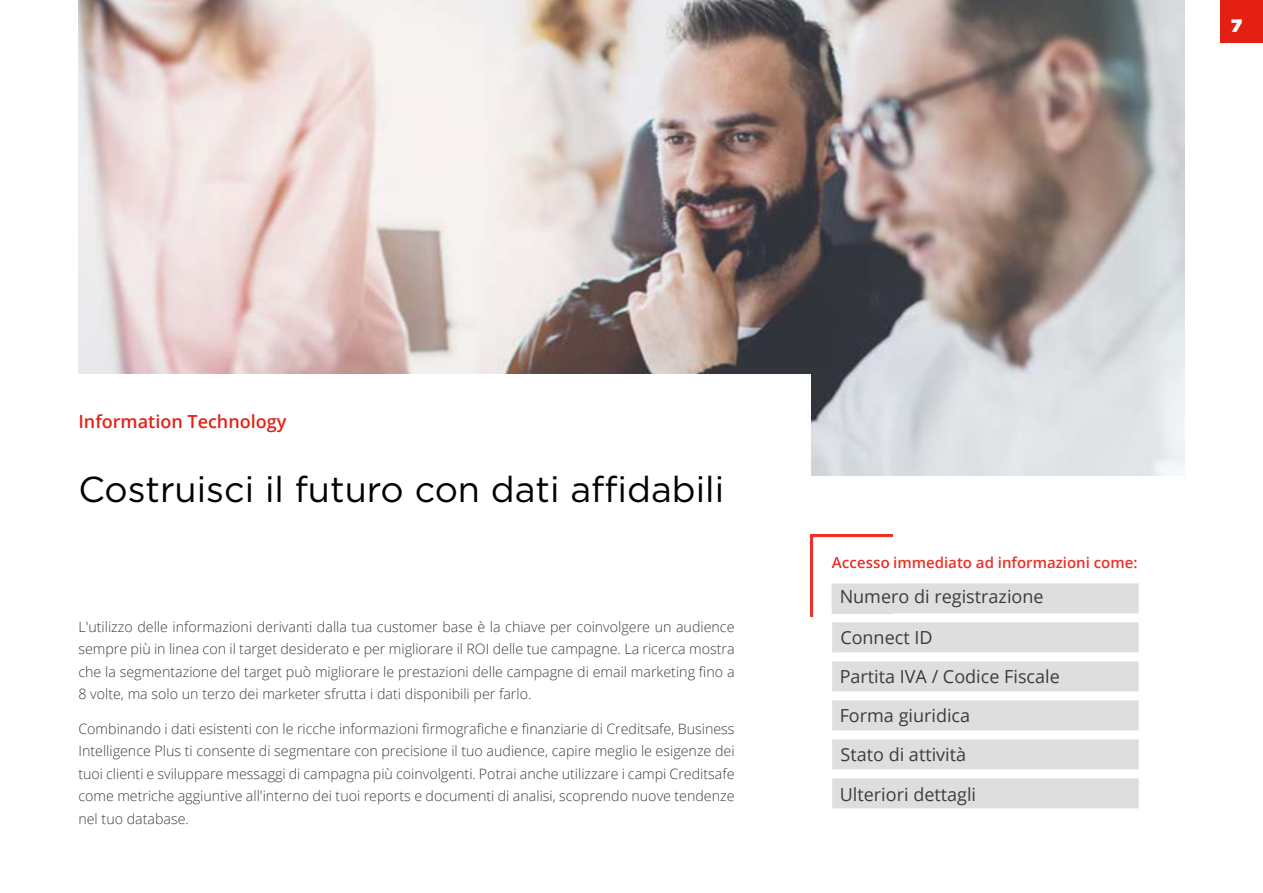
<style>
.page{position:relative;width:1263px;height:893px;background:#fff}
.page>*{position:absolute;margin:0;border:0;box-sizing:border-box;transform-origin:0 0}
.t1{font:36px "Gotham";color:#000}
.t2{font:18px/39.2px "Open Sans";color:#3e3c3b}
.t3{font:600 18px "Open Sans";color:#e42216}
.t4{font:900 18px "Gotham";color:#fff}
.t5{font:600 15px "Open Sans";color:#ee2e24}
.t6{font:300 14.25px/22.5px "Open Sans";color:#3e3c3b;text-align:justify}
</style>
<div class="page">
<img style="left:78px;top:0;width:1106px;height:475px">
<div style="left:38px;top:374px;width:773px;height:433px;background:#fff"></div>
<div style="left:832px;top:583px;width:307px;height:30px;background:#dedede"></div>
<div style="left:832px;top:622px;width:307px;height:30px;background:#dedede"></div>
<div style="left:832px;top:661px;width:307px;height:30px;background:#dedede"></div>
<div style="left:832px;top:700px;width:307px;height:30px;background:#dedede"></div>
<div style="left:832px;top:739px;width:307px;height:30px;background:#dedede"></div>
<div style="left:832px;top:778px;width:307px;height:30px;background:#dedede"></div>
<img style="left:811px;top:535px;width:81px;height:81px">
<div style="left:1220px;top:0;width:43px;height:43px;background:#e41f13"></div>
<p class="t4" style="left:1231px;top:17px;width:12px">7</p>
<p class="t3" style="left:78px;top:414px;width:210px">Information Technology</p>
<h1 class="t1" style="left:78px;top:473px;width:647px">Costruisci il futuro con dati affidabili</h1>
<p class="t6" style="left:78px;top:617px;width:658px">L'utilizzo delle informazioni derivanti dalla tua customer base è la chiave per coinvolgere un audience sempre più in linea con il target desiderato e per migliorare il ROI delle tue campagne. La ricerca mostra che la segmentazione del target può migliorare le prestazioni delle campagne di email marketing fino a 8 volte, ma solo un terzo dei marketer sfrutta i dati disponibili per farlo.</p>
<p class="t6" style="left:78px;top:719px;width:658px">Combinando i dati esistenti con le ricche informazioni firmografiche e finanziarie di Creditsafe, Business Intelligence Plus ti consente di segmentare con precisione il tuo audience, capire meglio le esigenze dei tuoi clienti e sviluppare messaggi di campagna più coinvolgenti. Potrai anche utilizzare i campi Creditsafe come metriche aggiuntive all'interno dei tuoi reports e documenti di analisi, scoprendo nuove tendenze nel tuo database.</p>
<p class="t5" style="left:832px;top:557px;width:307px">Accesso immediato ad informazioni come:</p>
<p class="t2" style="left:840px;top:579px;width:205px">Numero di registrazione</p>
<p class="t2" style="left:840px;top:619px;width:222px">Connect ID<br>Partita IVA / Codice Fiscale<br>Forma giuridica<br>Stato di attività<br>Ulteriori dettagli</p>
</div>
